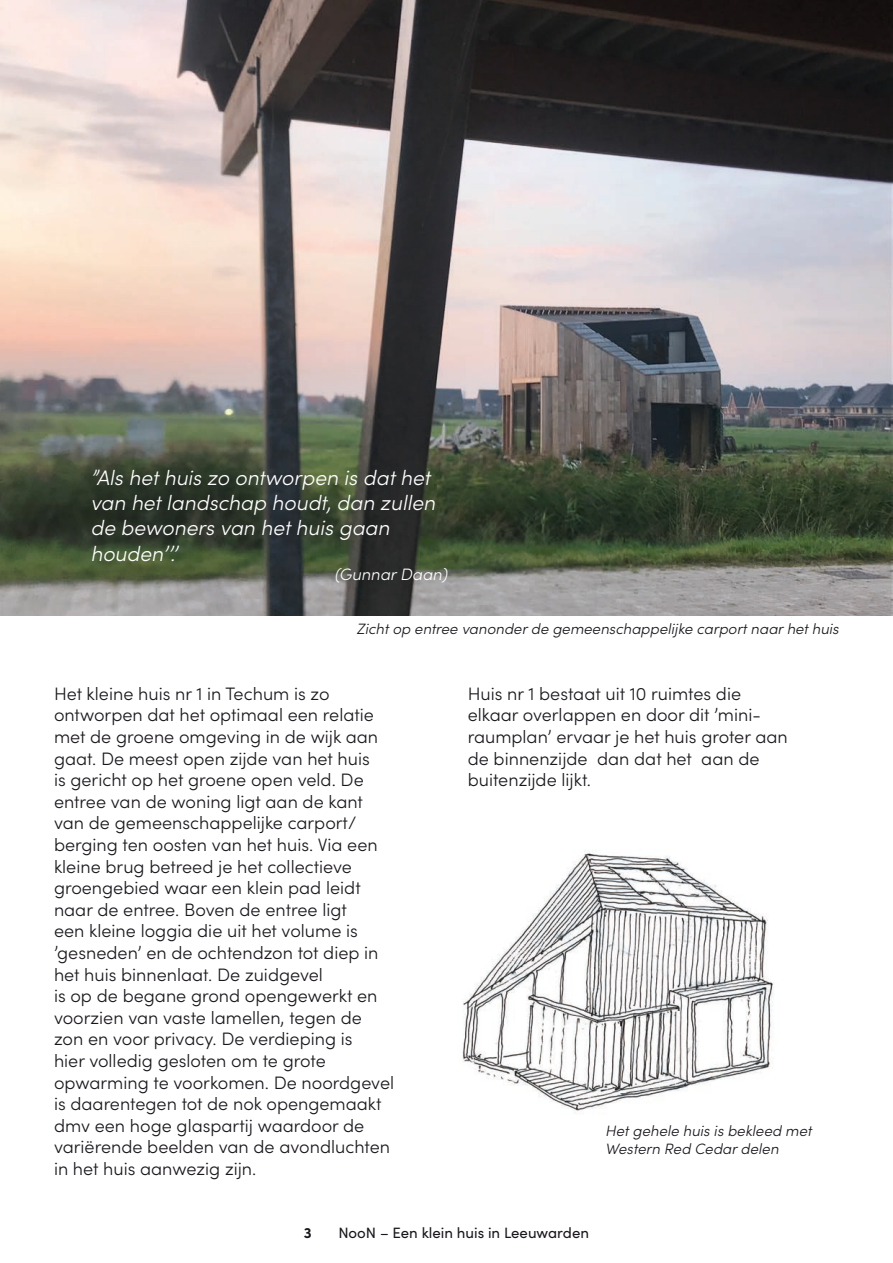
<style>
.page{position:relative;width:893px;height:1263px;background:#fff}
.page>*{position:absolute;margin:0;border:0;box-sizing:border-box;transform-origin:0 0}
.t1{font:italic 300 21px/25.2px "Sofia Pro";color:#fff}
.t2{font:300 18px/21.6px "Sofia Pro";color:#1a171c}
.t3{font:italic 300 16.5px "Sofia Pro";color:#fff}
.t4{font:italic 300 15px "Sofia Pro";color:#1a171c}
.t5{font:15px "Sofia Pro";color:#1a171c}
.t6{font:700 15px "Sofia Pro";color:#1a171c}
</style>
<div class="page">
<img style="left:462px;top:851px;width:312px;height:260px">
<img style="left:0;top:0;width:893px;height:615px">
<p class="t1" style="left:91px;top:464px;width:346px">”Als het huis zo ontworpen is dat het van het landschap houdt, dan zullen de bewoners van het huis gaan houden’’.’</p>
<p class="t3" style="left:335px;top:563px;width:114px">(Gunnar Daan)</p>
<p class="t4" style="left:357px;top:618px;width:484px">Zicht op entree vanonder de gemeenschappelijke carport naar het huis</p>
<p class="t2" style="left:54px;top:682px;width:326px">Het kleine huis nr 1 in Techum is zo ontworpen dat het optimaal een relatie met de groene omgeving in de wijk aan gaat. De meest open zijde van het huis is gericht op het groene open veld. De entree van de woning ligt aan de kant van de gemeenschappelijke carport/ berging ten oosten van het huis. Via een kleine brug betreed je het collectieve groengebied waar een klein pad leidt naar de entree. Boven de entree ligt</p>
<p class="t2" style="left:54px;top:919px;width:326px">een kleine loggia die uit het volume is ’gesneden’ en de ochtendzon tot diep in het huis binnenlaat. De zuidgevel</p>
<p class="t2" style="left:54px;top:984px;width:325px">is op de begane grond opengewerkt en voorzien van vaste lamellen, tegen de zon en voor privacy. De verdieping is hier volledig gesloten om te grote</p>
<p class="t2" style="left:54px;top:1070px;width:342px">opwarming te voorkomen. De noordgevel is daarentegen tot de nok opengemaakt dmv een hoge glaspartij waardoor de variërende beelden van de avondluchten in het huis aanwezig zijn.</p>
<p class="t2" style="left:468px;top:682px;width:321px">Huis nr 1 bestaat uit 10 ruimtes die elkaar overlappen en door dit ’mini&shy;raumplan’ ervaar je het huis groter aan de binnenzijde dan dat het aan de buitenzijde lijkt.</p>
<p class="t4" style="left:606px;top:1119px;width:208px">Het gehele huis is bekleed met</p>
<p class="t4" style="left:606px;top:1137px;width:175px">Western Red Cedar delen</p>
<p class="t6" style="left:304px;top:1221px;width:9px">3</p>
<p class="t5" style="left:338px;top:1221px;width:252px">NooN – Een klein huis in Leeuwarden</p>
</div>
